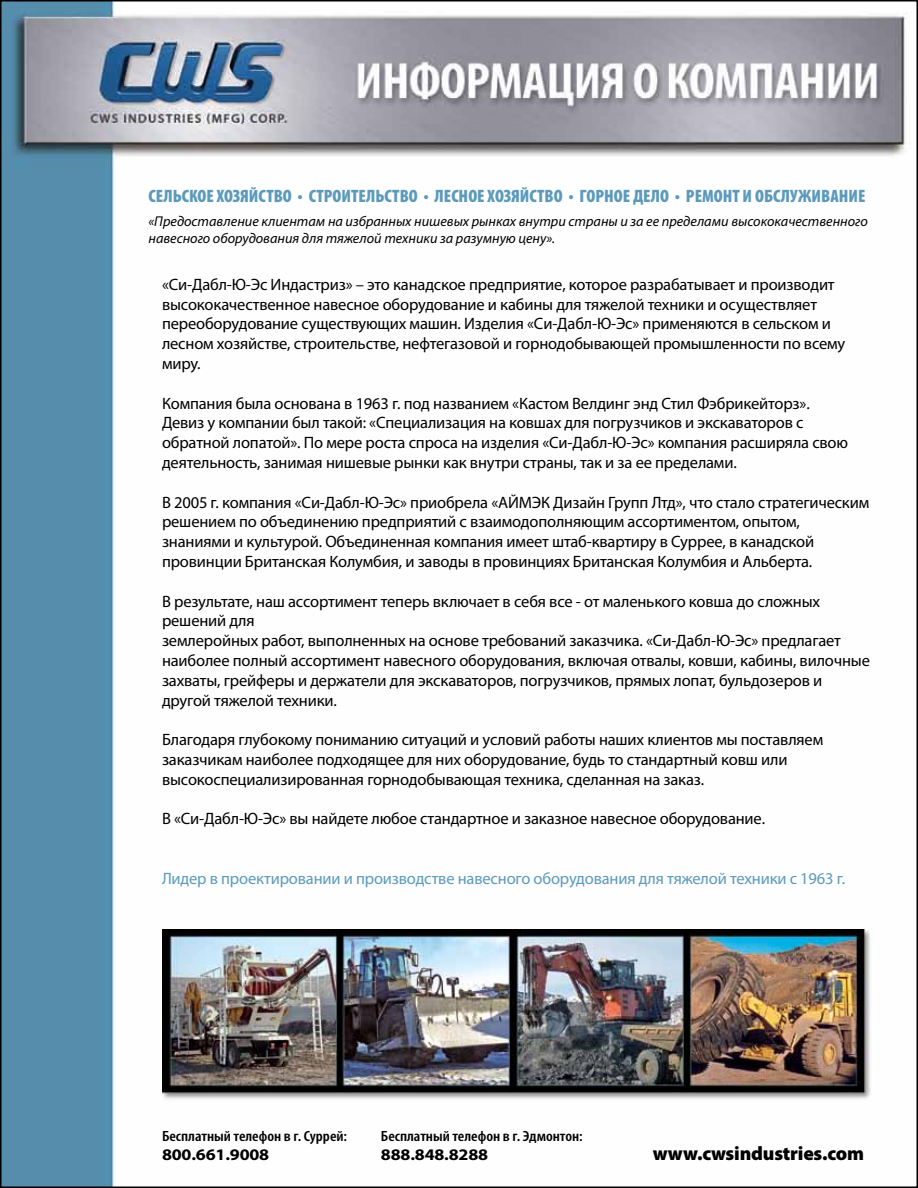
<style>
.page{position:relative;width:918px;height:1188px;background:#fff}
.page>*{position:absolute;margin:0;border:0;box-sizing:border-box;transform-origin:0 0}
.t1{font:900 19.5px "Myriad Pro";letter-spacing:-.01em;color:#000}
.t2{font:900 condensed 18px "Myriad Pro";color:#5b9abb}
.t3{font:16.5px/19.8px "Myriad Pro";letter-spacing:-.01em;color:#000}
.t4{font:16.5px "Myriad Pro";letter-spacing:-.01em;color:#5b9abb}
.t5{font:700 16.2px "Myriad Pro";letter-spacing:-.01em;color:#000;scale:1.11 1}
.t6{font:600 condensed 14.85px "Myriad Pro";color:#000;scale:1.11 1}
.t7{font:italic 14.25px/17.1px "Myriad Pro";color:#000}
</style>
<div class="page">
<img style="left:3px;top:3px;width:908px;height:1182px">
<img style="left:162px;top:930px;width:712px;height:173px">
<p class="t2" style="left:148px;top:186px;width:719px">СЕЛЬСКОЕ ХОЗЯЙСТВО • СТРОИТЕЛЬСТВО • ЛЕСНОЕ ХОЗЯЙСТВО • ГОРНОЕ ДЕЛО • РЕМОНТ И ОБСЛУЖИВАНИЕ</p>
<p class="t7" style="left:148px;top:212px;width:721px">«Предоставление клиентам на избранных нишевых рынках внутри страны и за ее пределами высококачественного навесного оборудования для тяжелой техники за разумную цену».</p>
<p class="t3" style="left:162px;top:275px;width:685px">«Си-Дабл-Ю-Эс Индастриз» – это канадское предприятие, которое разрабатывает и производит высококачественное навесное оборудование и кабины для тяжелой техники и осуществляет переоборудование существующих машин. Изделия «Си-Дабл-Ю-Эс» применяются в сельском и лесном хозяйстве, строительстве, нефтегазовой и горнодобывающей промышленности по всему миру.</p>
<p class="t3" style="left:162px;top:394px;width:688px">Компания была основана в 1963 г. под названием «Кастом Велдинг энд Стил Фэбрикейторз».<br>Девиз у компании был такой: «Специализация на ковшах для погрузчиков и экскаваторов с обратной лопатой». По мере роста спроса на изделия «Си-Дабл-Ю-Эс» компания расширяла свою деятельность, занимая нишевые рынки как внутри страны, так и за ее пределами.</p>
<p class="t3" style="left:162px;top:493px;width:709px">В 2005 г. компания «Си-Дабл-Ю-Эс» приобрела «АЙМЭК Дизайн Групп Лтд», что стало стратегическим решением по объединению предприятий с взаимодополняющим ассортиментом, опытом, знаниями и культурой. Объединенная компания имеет штаб-квартиру в Суррее, в канадской провинции Британская Колумбия, и заводы в провинциях Британская Колумбия и Альберта.</p>
<p class="t3" style="left:162px;top:592px;width:709px">В результате, наш ассортимент теперь включает в себя все - от маленького ковша до сложных решений для<br>землеройных работ, выполненных на основе требований заказчика. «Си-Дабл-Ю-Эс» предлагает наиболее полный ассортимент навесного оборудования, включая отвалы, ковши, кабины, вилочные захваты, грейферы и держатели для экскаваторов, погрузчиков, прямых лопат, бульдозеров и другой тяжелой техники.</p>
<p class="t3" style="left:162px;top:730px;width:663px">Благодаря глубокому пониманию ситуаций и условий работы наших клиентов мы поставляем заказчикам наиболее подходящее для них оборудование, будь то стандартный ковш или высокоспециализированная горнодобывающая техника, сделанная на заказ.</p>
<p class="t3" style="left:162px;top:809px;width:605px">В «Си-Дабл-Ю-Эс» вы найдете любое стандартное и заказное навесное оборудование.</p>
<p class="t4" style="left:162px;top:869px;width:685px">Лидер в проектировании и производстве навесного оборудования для тяжелой техники с 1963 г.</p>
<p class="t6" style="left:162px;top:1127px;width:168px">Бесплатный телефон в г. Суррей:</p>
<p class="t5" style="left:162px;top:1146px;width:98px">800.661.9008</p>
<p class="t6" style="left:381px;top:1127px;width:183px">Бесплатный телефон в г. Эдмонтон:</p>
<p class="t5" style="left:381px;top:1146px;width:98px">888.848.8288</p>
<p class="t1" style="left:653px;top:1142px;width:213px">www.cwsindustries.com</p>
</div>
